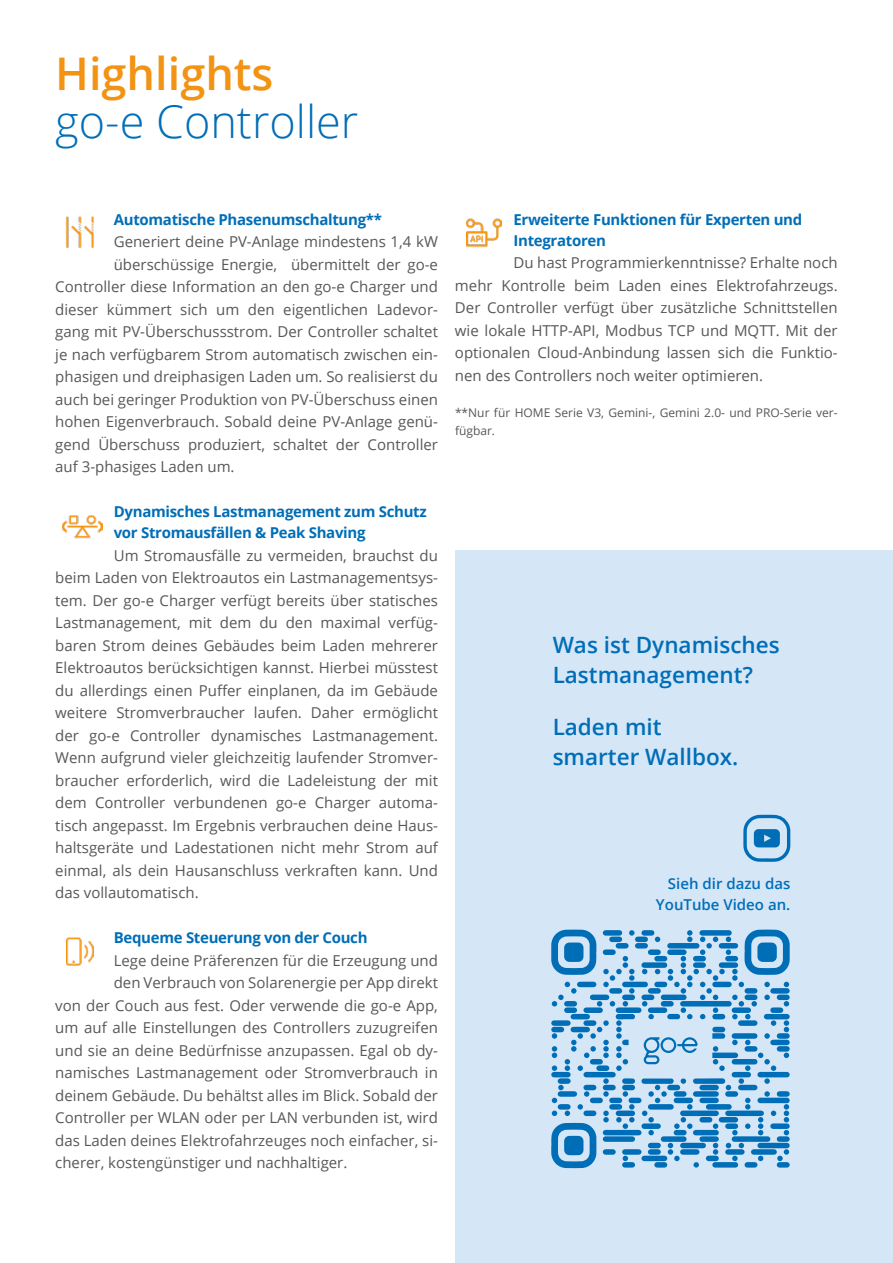
<style>
.page{position:relative;width:893px;height:1263px;background:#fff}
.page>*{position:absolute;margin:0;border:0;box-sizing:border-box;transform-origin:0 0}
.t1{font:300 45px "Open Sans";color:#006eb7}
.t2{font:600 45px "Open Sans";color:#f39313}
.t3{font:600 22.5px/30px "Open Sans";color:#006eb7}
.t4{font:15px/22.5px "Open Sans";color:#575756;text-align:justify}
.t5{font:700 15px/21px "Open Sans";letter-spacing:-.02em;color:#006eb7}
.t6{font:600 15px/21px "Open Sans";color:#006eb8;text-align:right}
.t7{font:12px/18px "Open Sans";color:#575756}
</style>
<div class="page">
<div style="left:455px;top:551px;width:438px;height:712px;background:#d5e6f7"></div>
<img style="left:65px;top:216px;width:29px;height:32px">
<img style="left:63px;top:515px;width:39px;height:24px">
<img style="left:67px;top:938px;width:27px;height:27px">
<img style="left:467px;top:218px;width:35px;height:30px">
<svg style="left:551px;top:929px;width:239px;height:239px"></svg>
<svg style="left:743px;top:815px;width:47px;height:47px"></svg>
<h1 class="t2" style="left:55px;top:43px;width:220px">Highlights</h1>
<h1 class="t1" style="left:55px;top:91px;width:305px">go-e Controller</h1>
<p class="t5" style="left:114px;top:208px;width:270px">Automatische Phasenumschaltung**</p>
<p class="t4" style="left:114px;top:230px;width:326px">Generiert deine PV-Anlage mindestens 1,4 kW</p>
<p class="t4" style="left:114px;top:253px;width:326px">überschüssige Energie, übermittelt der go-e</p>
<p class="t4" style="left:55px;top:275px;width:384px">Controller diese Information an den go-e Charger und</p>
<p class="t4" style="left:55px;top:298px;width:384px">dieser kümmert sich um den eigentlichen Ladevor-</p>
<p class="t4" style="left:55px;top:320px;width:384px">gang mit PV-Überschussstrom. Der Controller schaltet</p>
<p class="t4" style="left:55px;top:343px;width:384px">je nach verfügbarem Strom automatisch zwischen ein-</p>
<p class="t4" style="left:55px;top:365px;width:384px">phasigen und dreiphasigen Laden um. So realisierst du</p>
<p class="t4" style="left:55px;top:388px;width:384px">auch bei geringer Produktion von PV-Überschuss einen</p>
<p class="t4" style="left:55px;top:410px;width:384px">hohen Eigenverbrauch. Sobald deine PV-Anlage genü-</p>
<p class="t4" style="left:55px;top:433px;width:384px">gend Überschuss produziert, schaltet der Controller</p>
<p class="t4" style="left:55px;top:455px;width:181px">auf 3-phasiges Laden um.</p>
<p class="t5" style="left:114px;top:501px;width:315px">Dynamisches Lastmanagement zum Schutz vor Stromausfällen &amp; Peak Shaving</p>
<p class="t4" style="left:55px;top:544px;width:384px;text-indent:58px">Um Stromausfälle zu vermeiden, brauchst du beim Laden von Elektroautos ein Lastmanagementsys&shy;tem. Der go-e Charger verfügt bereits über statisches Lastmanagement, mit dem du den maximal verfüg&shy;baren Strom deines Gebäudes beim Laden mehrerer Elektroautos berücksichtigen kannst. Hierbei müsstest du allerdings einen Puffer einplanen, da im Gebäude weitere Stromverbraucher laufen. Daher ermöglicht der go-e Controller dynamisches Lastmanagement.<br>Wenn aufgrund vieler gleichzeitig laufender Stromver&shy;braucher erforderlich, wird die Ladeleistung der mit dem Controller verbundenen go-e Charger automa&shy;tisch angepasst. Im Ergebnis verbrauchen deine Haus&shy;haltsgeräte und Ladestationen nicht mehr Strom auf einmal, als dein Hausanschluss verkraften kann. Und das vollautomatisch.</p>
<p class="t5" style="left:114px;top:927px;width:255px">Bequeme Steuerung von der Couch</p>
<p class="t4" style="left:114px;top:949px;width:326px">Lege deine Präferenzen für die Erzeugung und</p>
<p class="t4" style="left:114px;top:971px;width:326px">den Verbrauch von Solarenergie per App direkt</p>
<p class="t4" style="left:55px;top:994px;width:384px">von der Couch aus fest. Oder verwende die go-e App,</p>
<p class="t4" style="left:55px;top:1016px;width:384px">um auf alle Einstellungen des Controllers zuzugreifen</p>
<p class="t4" style="left:55px;top:1039px;width:384px">und sie an deine Bedürfnisse anzupassen. Egal ob dy-</p>
<p class="t4" style="left:55px;top:1061px;width:384px">namisches Lastmanagement oder Stromverbrauch in</p>
<p class="t4" style="left:55px;top:1084px;width:384px">deinem Gebäude. Du behältst alles im Blick. Sobald der</p>
<p class="t4" style="left:55px;top:1106px;width:384px">Controller per WLAN oder per LAN verbunden ist, wird</p>
<p class="t4" style="left:55px;top:1129px;width:384px">das Laden deines Elektrofahrzeuges noch einfacher, si-</p>
<p class="t4" style="left:55px;top:1151px;width:294px">cherer, kostengünstiger und nachhaltiger.</p>
<p class="t5" style="left:513px;top:209px;width:290px">Erweiterte Funktionen für Experten und<br>Integratoren</p>
<p class="t4" style="left:455px;top:251px;width:384px;text-indent:58px">Du hast Programmierkenntnisse? Erhalte noch mehr Kontrolle beim Laden eines Elektrofahrzeugs.<br>Der Controller verfügt über zusätzliche Schnittstellen wie lokale HTTP-API, Modbus TCP und MQTT. Mit der optionalen Cloud-Anbindung lassen sich die Funktio&shy;nen des Controllers noch weiter optimieren.</p>
<p class="t7" style="left:455px;top:403px;width:384px">**Nur für HOME Serie V3, Gemini-, Gemini 2.0- und PRO-Serie ver&shy;fügbar.</p>
<h2 class="t3" style="left:553px;top:629px;width:229px">Was ist Dynamisches<br>Lastmanagement?</h2>
<h2 class="t3" style="left:553px;top:712px;width:187px">Laden mit smarter Wallbox.</h2>
<p class="t6" style="left:656px;top:873px;width:136px">Sieh dir dazu das<br>YouTube Video an.</p>
</div>
